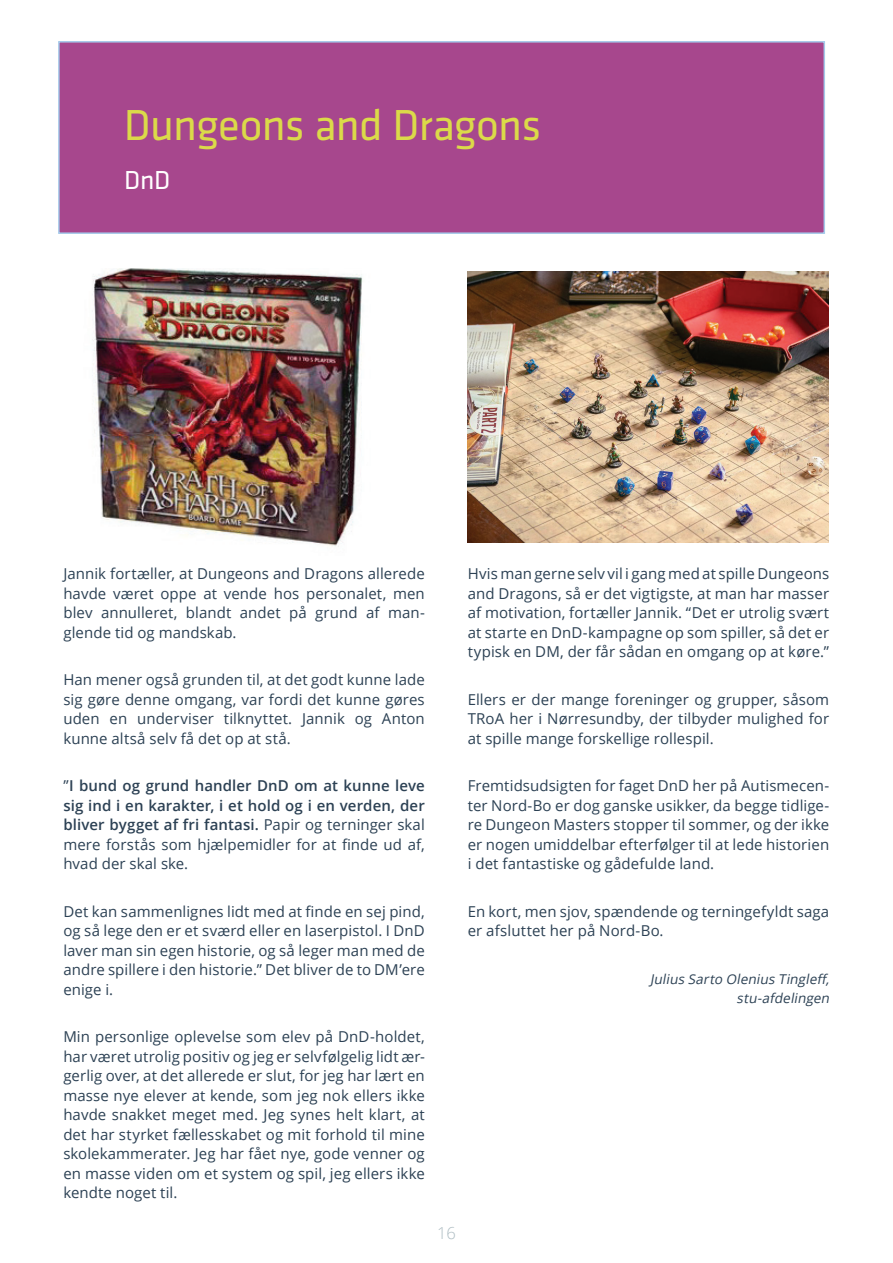
<style>
.page{position:relative;width:893px;height:1263px;background:#fff}
.page>*{position:absolute;margin:0;border:0;box-sizing:border-box;transform-origin:0 0}
.t1{font:45px "Klavika Basic";letter-spacing:-.01em;color:#dbda49}
.t2{font:27px "Klavika Basic";color:#fff}
.t3{font:300 16.5px "Open Sans";color:#adbcc2}
.t4{font:15px/19.5px "Open Sans";letter-spacing:.005em;color:#2c4154;text-align:justify}
.t5{font:600 15px/19.5px "Open Sans";letter-spacing:.005em;color:#2c4154;text-align:justify}
.t6{font:italic 13.5px/19.5px "Open Sans";color:#2c4154;text-align:right}
.s1{font-weight:400}
</style>
<div class="page">
<div style="left:58px;top:41px;width:767px;height:193px;background:#a7478d;border:2px solid #a5caea"></div>
<img style="left:467px;top:271px;width:361px;height:271px">
<img style="left:92px;top:268px;width:270px;height:279px">
<h1 class="t1" style="left:124px;top:95px;width:419px">Dungeons and Dragons</h1>
<h2 class="t2" style="left:124px;top:163px;width:48px">DnD</h2>
<p class="t4" style="left:63px;top:563px;width:363px">Jannik fortæller, at Dungeons and Dragons allerede havde været oppe at vende hos personalet, men blev annulleret, blandt andet på grund af man&shy;glende tid og mandskab.</p>
<p class="t4" style="left:63px;top:669px;width:363px">Han mener også grunden til, at det godt kunne lade sig gøre denne omgang, var fordi det kunne gøres uden en underviser tilknyttet. Jannik og Anton kunne altså selv få det op at stå.</p>
<p class="t5" style="left:63px;top:775px;width:363px"><span class="s1">”</span>I bund og grund handler DnD om at kunne leve sig ind i en karakter, i et hold og i en verden, der bliver bygget af fri fantasi. <span class="s1">Papir og terninger skal mere forstås som hjælpemidler for at finde ud af, hvad der skal ske.</span></p>
<p class="t4" style="left:63px;top:901px;width:363px">Det kan sammenlignes lidt med at finde en sej pind, og så lege den er et sværd eller en laserpistol. I DnD laver man sin egen historie, og så leger man med de andre spillere i den historie.” Det bliver de to DM’ere enige i.</p>
<p class="t4" style="left:63px;top:1026px;width:363px">Min personlige oplevelse som elev på DnD-holdet, har været utrolig positiv og jeg er selvfølgelig lidt ær&shy;gerlig over, at det allerede er slut, for jeg har lært en masse nye elever at kende, som jeg nok ellers ikke havde snakket meget med. Jeg synes helt klart, at det har styrket fællesskabet og mit forhold til mine skolekammerater. Jeg har fået nye, gode venner og en masse viden om et system og spil, jeg ellers ikke kendte noget til.</p>
<p class="t4" style="left:468px;top:564px;width:363px">Hvis man gerne selv vil i gang med at spille Dungeons and Dragons, så er det vigtigste, at man har masser af motivation, fortæller Jannik. “Det er utrolig svært at starte en DnD-kampagne op som spiller, så det er typisk en DM, der får sådan en omgang op at køre.”</p>
<p class="t4" style="left:468px;top:689px;width:363px">Ellers er der mange foreninger og grupper, såsom TRoA her i Nørresundby, der tilbyder mulighed for at spille mange forskellige rollespil.</p>
<p class="t4" style="left:468px;top:776px;width:363px">Fremtidsudsigten for faget DnD her på Autismecen&shy;ter Nord-Bo er dog ganske usikker, da begge tidlige&shy;re Dungeon Masters stopper til sommer, og der ikke er nogen umiddelbar efterfølger til at lede historien i det fantastiske og gådefulde land.</p>
<p class="t4" style="left:468px;top:901px;width:363px">En kort, men sjov, spændende og terningefyldt saga er afsluttet her på Nord-Bo.</p>
<p class="t6" style="left:650px;top:969px;width:184px">Julius Sarto Olenius Tingleff, stu-afdelingen</p>
<p class="t3" style="left:437px;top:1221px;width:20px">16</p>
</div>
